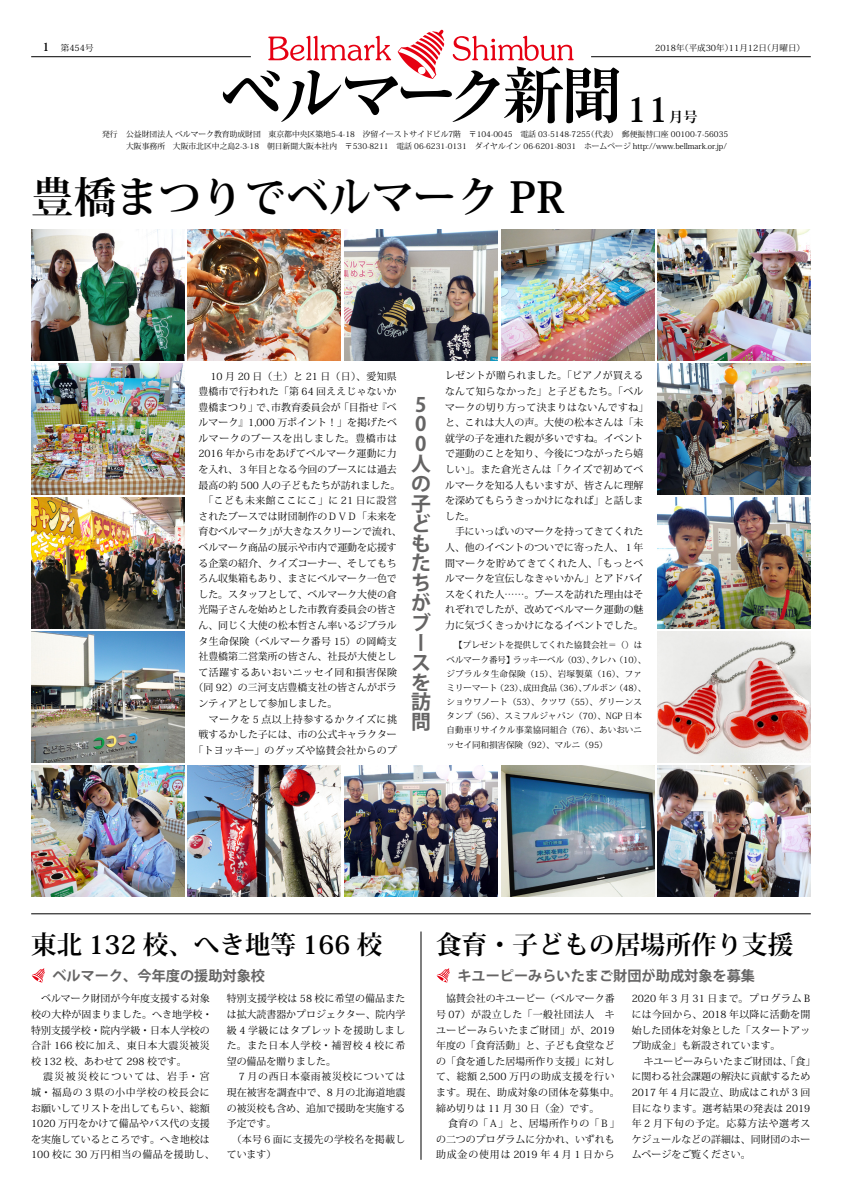
<style>
.page{position:relative;width:842px;height:1191px;background:#fff}
.page>*{position:absolute;margin:0;border:0;box-sizing:border-box;transform-origin:0 0}
.t1{font:700 42.5px "Koz Min Pro";color:#000}
.t2{font:700 34px "Koz Min Pro";color:#000}
.t3{font:700 25.5px "Koz Min Pro";color:#000}
.t4{font:700 19.8px/19.8px "Koz Go Pro";color:#656464}
.t5{font:700 14.2px "Koz Go Pro";color:#656464}
.t6{font:700 14.2px "Koz Min Pro";color:#000}
.t7{font:700 11.3px "Koz Min Pro";color:#000}
.t8{font:9.9px/15.6px "Koz Min Pro";color:#000}
.t9{font:9.9px/15.6px "Koz Min Pro";letter-spacing:.02em;color:#000;text-align:right}
.t10{font:9.9px "Koz Min Pro";letter-spacing:.055em;color:#000}
.t11{font:9.9px "Koz Min Pro";letter-spacing:.05em;color:#000}
.t12{font:9.9px "Koz Min Pro";letter-spacing:.035em;color:#000}
.t13{font:9.9px "Koz Min Pro";letter-spacing:.03em;color:#000}
.t14{font:9.9px "Koz Min Pro";letter-spacing:.06em;color:#000}
.t15{font:8.5px/14.2px "Koz Min Pro";letter-spacing:.005em;color:#000}
.t16{font:8.5px "Koz Min Pro";letter-spacing:.04em;color:#000}
.t17{font:7.8px "Koz Min Pro";color:#000}
</style>
<div class="page">
<hr style="left:31px;top:913px;width:780px;height:1px;background:#000">
<hr style="left:421px;top:931px;width:1px;height:228px;background:#000">
<svg style="left:223px;top:30px;width:396px;height:93px"></svg>
<hr style="left:31px;top:56px;width:220px;height:1px;background:#000">
<hr style="left:591px;top:56px;width:220px;height:1px;background:#000">
<img style="left:658px;top:765px;width:153px;height:131px">
<img style="left:31px;top:230px;width:153px;height:130px">
<img style="left:501px;top:230px;width:153px;height:130px">
<img style="left:658px;top:364px;width:153px;height:130px">
<img style="left:31px;top:765px;width:153px;height:131px">
<img style="left:188px;top:765px;width:153px;height:131px">
<img style="left:31px;top:364px;width:153px;height:130px">
<img style="left:188px;top:230px;width:153px;height:130px">
<img style="left:344px;top:230px;width:153px;height:130px">
<img style="left:658px;top:230px;width:153px;height:130px">
<img style="left:31px;top:497px;width:153px;height:131px">
<img style="left:31px;top:631px;width:153px;height:131px">
<img style="left:658px;top:497px;width:153px;height:131px">
<img style="left:658px;top:631px;width:153px;height:131px">
<img style="left:344px;top:765px;width:153px;height:131px">
<img style="left:501px;top:765px;width:153px;height:131px">
<svg style="left:437px;top:968px;width:13px;height:14px"></svg>
<svg style="left:32px;top:968px;width:13px;height:14px"></svg>
<p class="t7" style="left:43px;top:39px;width:9px">1</p>
<p class="t15" style="left:61px;top:41px;width:34px">第454号</p>
<p class="t15" style="left:655px;top:41px;width:80px">2018 （年平成30年）</p>
<p class="t15" style="left:729px;top:41px;width:78px">11月12 （日月曜日(</p>
<p class="t17" style="left:102px;top:129px;width:17px">発行</p>
<h2 class="t2" style="left:626px;top:85px;width:44px">11</h2>
<h3 class="t6" style="left:669px;top:106px;width:30px">月号</h3>
<p class="t17" style="left:587px;top:129px;width:143px">（代表）　郵便振替口座 00100-7-56035</p>
<p class="t17" style="left:126px;top:129px;width:466px">公益財団法人ベルマーク教育助成財団　東京都中央区築地5-4-18　汐留イーストサイドビル7階　〒104-0045　電話 03-5148-7255</p>
<p class="t17" style="left:126px;top:141px;width:602px">大阪事務所　大阪市北区中之島2-3-18　朝日新聞大阪本社内　〒530-8211　電話 06-6231-0131　ダイヤルイン 06-6201-8031　ホームページ http://www.bellmark.or j p. /</p>
<h1 class="t1" style="left:31px;top:167px;width:535px">豊橋まつりでベルマーク PR</h1>
<p class="t9" style="left:198px;top:368px;width:200px">10 月 20 日（土）と 21 日（日）、愛知県豊橋市で行われた「第 64 回ええじゃないか『ベ</p>
<p class="t8" style="left:271px;top:399px;width:71px">市教育委員会が</p>
<p class="t8" style="left:198px;top:399px;width:61px">豊橋まつり」</p>
<p class="t8" style="left:198px;top:414px;width:200px">ルマーク』1,000 万ポイント！」を掲げたベ</p>
<p class="t14" style="left:198px;top:431px;width:200px">ルマークのブースを出しました。豊橋市は</p>
<p class="t9" style="left:198px;top:446px;width:200px">2016 年から市をあげてベルマーク運動に力</p>
<p class="t8" style="left:198px;top:461px;width:200px">を入れ、３年目となる今回のブースには過去</p>
<p class="t8" style="left:198px;top:477px;width:203px">最高の約 500 人の子どもたちが訪れました。</p>
<p class="t11" style="left:198px;top:493px;width:200px">　「こども未来館ここにこ」に 21 日に設営</p>
<p class="t8" style="left:198px;top:508px;width:200px">されたブースでは財団制作のＤＶＤ「未来を</p>
<p class="t8" style="left:273px;top:523px;width:130px">が大きなスクリーンで流れ、</p>
<p class="t8" style="left:339px;top:399px;width:41px">「目指せ</p>
<p class="t8" style="left:256px;top:399px;width:21px">で、</p>
<p class="t8" style="left:198px;top:523px;width:81px">育むベルマーク」</p>
<p class="t8" style="left:198px;top:539px;width:200px">ベルマーク商品の展示や市内で運動を応援す</p>
<p class="t8" style="left:198px;top:555px;width:200px">る企業の紹介、クイズコーナー、そしてもち</p>
<p class="t8" style="left:198px;top:570px;width:200px">ろん収集箱もあり、まさにベルマーク一色で</p>
<p class="t8" style="left:198px;top:586px;width:200px">した。スタッフとして、ベルマーク大使の倉</p>
<p class="t8" style="left:198px;top:601px;width:200px">光陽子さんを始めとした市教育委員会の皆さ</p>
<p class="t8" style="left:198px;top:617px;width:200px">ん、同じく大使の松本哲さん率いるジブラル</p>
<p class="t12" style="left:198px;top:634px;width:200px">タ生命保険（ベルマーク番号 15）の岡崎支</p>
<p class="t8" style="left:198px;top:648px;width:200px">社豊橋第二営業所の皆さん、社長が大使とし</p>
<p class="t10" style="left:198px;top:665px;width:200px">て活躍するあいおいニッセイ同和損害保険</p>
<p class="t8" style="left:193px;top:679px;width:205px">（同 92）の三河支店豊橋支社の皆さんがボラ</p>
<p class="t8" style="left:198px;top:695px;width:140px">ンティアとして参加しました。</p>
<p class="t10" style="left:198px;top:712px;width:200px">　マークを 5 点以上持参するかクイズに挑</p>
<p class="t8" style="left:198px;top:726px;width:200px">戦するかした子には、市の公式キャラクター</p>
<p class="t13" style="left:193px;top:743px;width:205px">「トヨッキー」のグッズや協賛会社からのプ</p>
<h3 class="t4" style="left:415px;top:396px;width:12px;text-align:justify">5<br>0<br>0</h3>
<h3 class="t4" style="left:411px;top:455px;width:21px">人の子どもたちがブースを訪問</h3>
<p class="t8" style="left:445px;top:367px;width:205px">レゼントが贈られました。「ピアノが買えるなんて知らなかった」と子どもたち。「ベルマークの切り方って決まりはないんですね「と、これは大人の声。大使の松本さんは「未就学の子を連れた親が多いですね。イベントで運動のことを知り、今後につながったら嬉しい」。また倉光さんは「クイズで初めてベルマークを知る人もいますが、皆さんに理解を深めてもらうきっかけになれば」と話しました。<br>　手にいっぱいのマークを持ってきてくれた人、他のイベントのついでに寄った人、１年間マークを貯めてきてくれた人、「もっとベルマークを宣伝しなきゃいかん」とアドバイスをくれた人……。ブースを訪れた理由はそれぞれでしたが、改めてベルマーク運動の魅力に気づくきっかけになるイベントでした。</p>
<p class="t15" style="left:615px;top:638px;width:33px;text-indent:-160px">【プレゼントを提供してくれた協賛会社＝（）は)10 、(</p>
<p class="t15" style="left:563px;top:652px;width:33px">（03）、</p>
<p class="t15" style="left:446px;top:652px;width:70px">ベルマーク番号】</p>
<p class="t16" style="left:446px;top:667px;width:197px">ジブラルタ生命保険（15）、岩塚製菓（16）、ファ</p>
<p class="t15" style="left:615px;top:680px;width:33px">)48 、(</p>
<p class="t15" style="left:590px;top:652px;width:27px">クレハ</p>
<p class="t15" style="left:513px;top:652px;width:53px">ラッキーベル</p>
<p class="t15" style="left:523px;top:680px;width:36px">成田食品</p>
<p class="t15" style="left:583px;top:680px;width:36px">ブルボン</p>
<p class="t15" style="left:496px;top:680px;width:33px">（23）、</p>
<p class="t15" style="left:555px;top:680px;width:33px">（36）、</p>
<p class="t15" style="left:446px;top:680px;width:197px">ミリーマート<br>ショウワノート（53）、クツワ（55）、グリーンスタンプ（56）、スミフルジャパン（70）、NGP 日本自動車リサイクル事業協同組合（76）、あいおいニッセイ同和損害保険（92）、マルニ)95(</p>
<h3 class="t3" style="left:31px;top:926px;width:353px">東北 132 校、へき地等 166 校</h3>
<h3 class="t5" style="left:52px;top:966px;width:214px">ベルマーク、今年度の援助対象校</h3>
<h3 class="t3" style="left:436px;top:926px;width:359px">食育・子どもの居場所作り支援</h3>
<h3 class="t5" style="left:457px;top:966px;width:299px">キユーピーみらいたまご財団が助成対象を募集</h3>
<p class="t8" style="left:31px;top:990px;width:183px">　ベルマーク財団が今年度支援する対象校の大枠が固まりました。へき地学校・特別支援学校・院内学級・日本人学校の合計 166 校に加え、東日本大震災被災校 132 校、あわせて 298 校です。</p>
<p class="t9" style="left:31px;top:1068px;width:185px;text-align:left;text-indent:12px">震災被災校については、岩手・宮城・福島の 3 県の小中学校の校長会にお願いしてリストを出してもらい、総額<br>1020 万円をかけて備品やバス代の支援を実施しているところです。へき地校は<br>100 校に 30 万円相当の備品を援助し、</p>
<p class="t8" style="left:227px;top:990px;width:180px;text-align:justify">特別支援学校は 58 校に希望の備品または拡大読書器かプロジェクター、院内学級 4 学級にはタブレットを援助しました。また日本人学校・補習校 4 校に希望の備品を贈りました。</p>
<p class="t8" style="left:227px;top:1068px;width:180px;text-indent:12px">7 月の西日本豪雨被災校については現在被害を調査中で、8 月の北海道地震の被災校も含め、追加で援助を実施する予定です。<br>　（本号６面に支援先の学校名を掲載しています(</p>
<p class="t8" style="left:436px;top:990px;width:185px">　協賛会社のキユーピー（ベルマーク番号 07）が設立した「一般社団法人　キユーピーみらいたまご財団」が、2019年度の「食育活動」と、子ども食堂などの「食を通した居場所作り支援」に対して、総額 2,500 万円の助成支援を行います。現在、助成対象の団体を募集中。締め切りは 11 月 30 日（金）です。</p>
<p class="t8" style="left:436px;top:1115px;width:185px;text-indent:12px">食育の「Ａ」と、居場所作りの「Ｂ「の二つのプログラムに分かれ、いずれも助成金の使用は 2019 年 4 月 1 日から</p>
<p class="t8" style="left:632px;top:990px;width:180px;text-align:justify">2020 年 3 月 31 日まで。プログラム Bには今回から、2018 年以降に活動を開始した団体を対象とした「スタートアップ助成金」も新設されています。</p>
<p class="t8" style="left:632px;top:1053px;width:185px;text-indent:12px">キユーピーみらいたまご財団は、「食「に関わる社会課題の解決に貢献するため<br>2017 年 4 月に設立、助成はこれが 3 回目になります。選考結果の発表は 2019年 2 月下旬の予定。応募方法や選考スケジュールなどの詳細は、同財団のホームページをご覧ください。</p>
</div>
